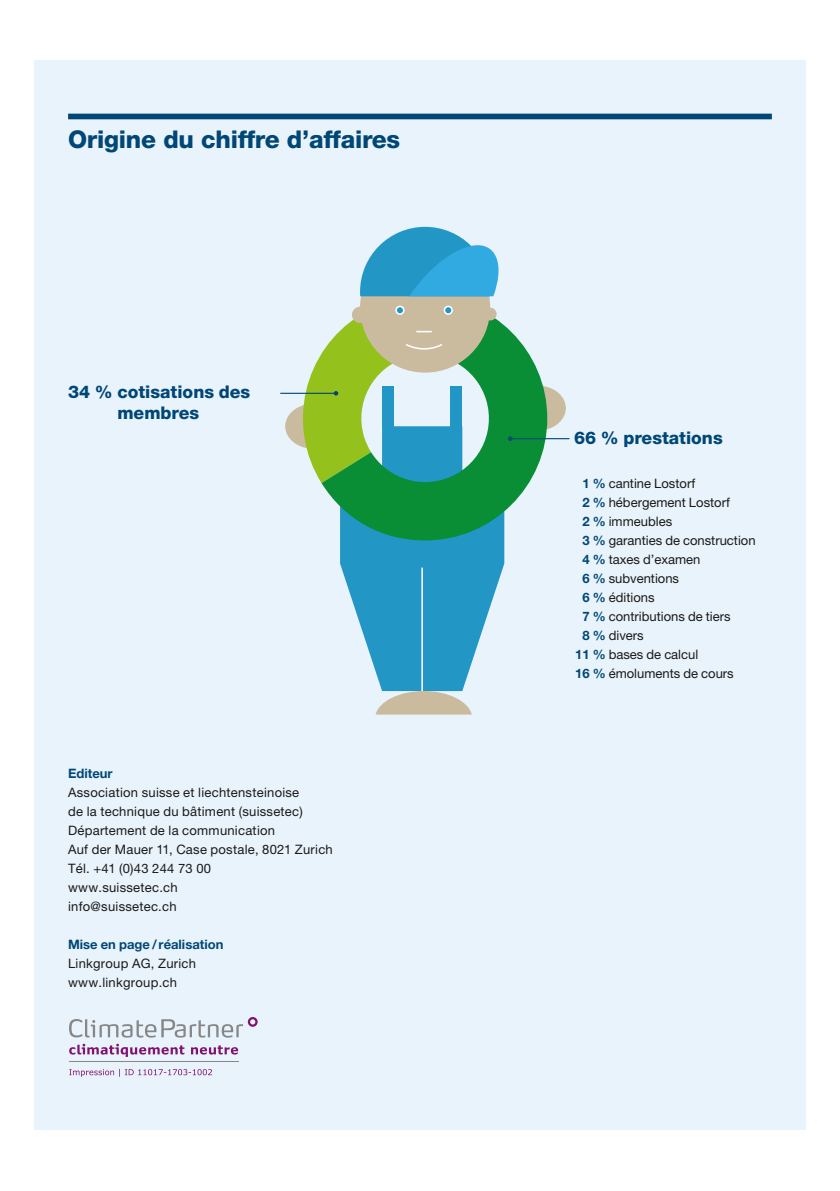
<style>
.page{position:relative;width:840px;height:1191px;background:#fff}
.page>*{position:absolute;margin:0;border:0;box-sizing:border-box;transform-origin:0 0}
.t1{font:800 24.4px "Helvetica Neue LT Pro";letter-spacing:-.01em;color:#004776}
.t2{font:800 17.6px/21px "Helvetica Neue LT Pro";color:#004776;text-align:center}
.t3{font:13px/19px "Helvetica Neue LT Pro";letter-spacing:.02em;color:#1a1a18}
.t4{font:13px "Helvetica Neue LT Pro";color:#1a1a18}
.t5{font:700 13px "Helvetica Neue LT Pro";color:#004776}
.s1{font-weight:700;color:#004776}
</style>
<div class="page">
<div style="left:34px;top:61px;width:771px;height:1069px;background:#e9f3fc"></div>
<svg style="left:375px;top:691px;width:96px;height:23px"></svg>
<svg style="left:340px;top:540px;width:164px;height:151px;fill:#2297c5"></svg>
<hr style="left:421px;top:567px;width:2px;height:124px;background:#fff">
<svg style="left:547px;top:387px;width:18px;height:43px"></svg>
<svg style="left:321px;top:333px;width:226px;height:207px;fill:#098d35"></svg>
<hr style="left:280px;top:393px;width:56px;height:1px;background:#004776">
<hr style="left:510px;top:438px;width:59px;height:1px;background:#004776">
<svg style="left:285px;top:227px;width:227px;height:256px"></svg>
<div style="left:68px;top:114px;width:703px;height:5px;background:#004776"></div>
<svg style="left:69px;top:1043px;width:115px;height:14px"></svg>
<svg style="left:191px;top:1045px;width:47px;height:9px"></svg>
<hr style="left:69px;top:1061px;width:169px;height:1px;background:#868786">
<svg style="left:69px;top:1017px;width:188px;height:20px"></svg>
<svg style="left:69px;top:1069px;width:143px;height:7px"></svg>
<h1 class="t1" style="left:68px;top:125px;width:333px">Origine du chiffre d’affaires</h1>
<h2 class="t2" style="left:68px;top:381px;width:183px">34 % cotisations des membres</h2>
<p class="t5" style="left:68px;top:765px;width:46px">Editeur</p>
<p class="t3" style="left:68px;top:782px;width:266px">Association suisse et liechtensteinoise<br>de la technique du bâtiment (suissetec)<br>Département de la communication<br>Auf der Mauer 11, Case postale, 8021 Zurich<br>Tél. +41 (0)43 244 73 00<br>www.suissetec.ch<br>info@suissetec.ch</p>
<p class="t5" style="left:68px;top:936px;width:157px">Mise en page /réalisation</p>
<p class="t3" style="left:68px;top:953px;width:129px">Linkgroup AG, Zurich www.linkgroup.ch</p>
<h2 class="t2" style="left:573px;top:427px;width:150px">66 % prestations</h2>
<p class="t4" style="left:582px;top:475px;width:114px"><span class="s1">1 %</span> cantine Lostorf</p>
<p class="t4" style="left:582px;top:494px;width:149px"><span class="s1">2 %</span> hébergement Lostorf</p>
<p class="t4" style="left:582px;top:513px;width:91px"><span class="s1">2 %</span> immeubles</p>
<p class="t4" style="left:582px;top:532px;width:175px"><span class="s1">3 %</span> garanties de construction</p>
<p class="t4" style="left:582px;top:551px;width:120px"><span class="s1">4 %</span> taxes d’examen</p>
<p class="t4" style="left:582px;top:570px;width:98px"><span class="s1">6 %</span> subventions</p>
<p class="t4" style="left:582px;top:589px;width:74px"><span class="s1">6 %</span> éditions</p>
<p class="t4" style="left:582px;top:608px;width:150px"><span class="s1">7 %</span> contributions de tiers</p>
<p class="t3" style="left:582px;top:625px;width:63px"><span class="s1">8 %</span> divers</p>
<p class="t4" style="left:574px;top:646px;width:125px"><span class="s1">11 %</span> bases de calcul</p>
<p class="t4" style="left:574px;top:665px;width:160px"><span class="s1">16 %</span> émoluments de cours</p>
</div>
